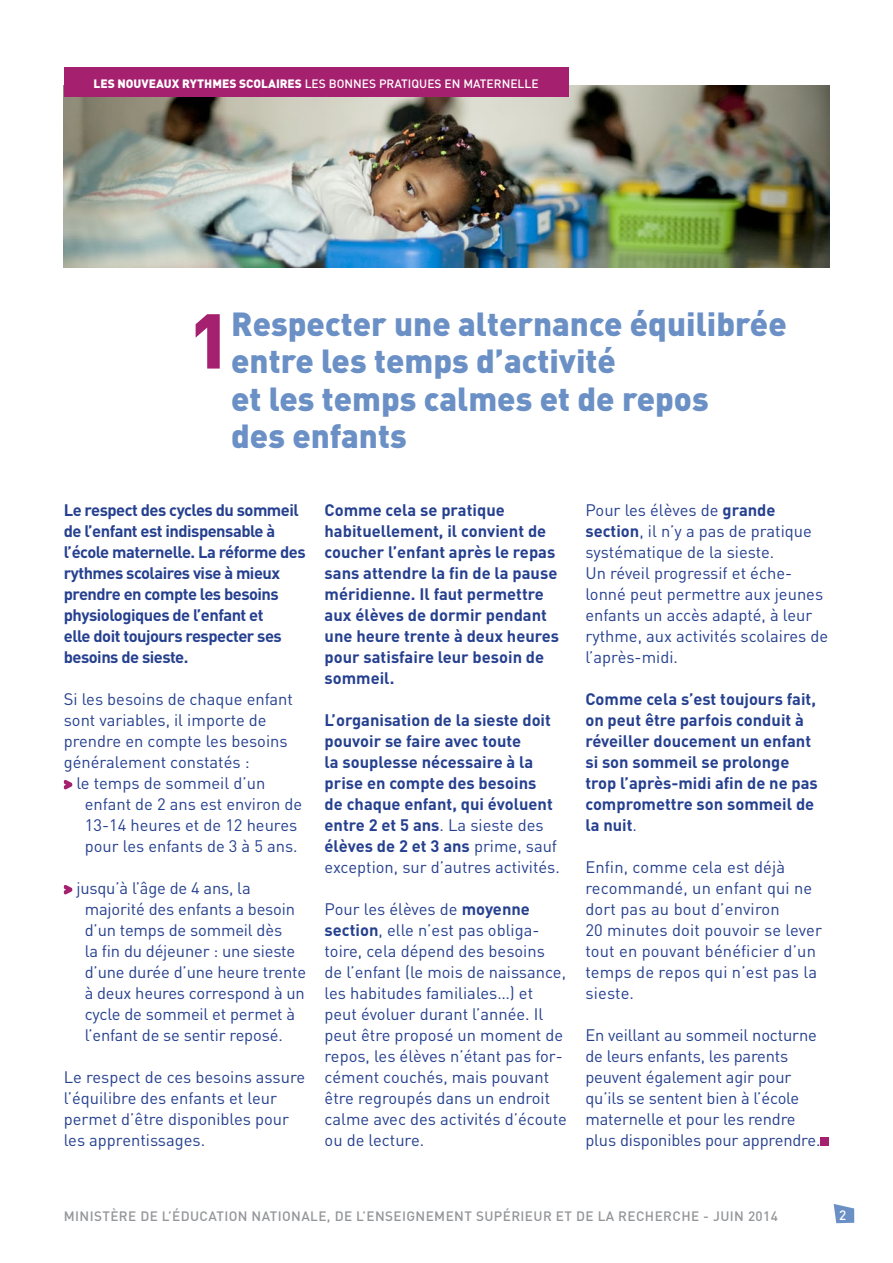
<style>
.page{position:relative;width:893px;height:1263px;background:#fff}
.page>*{position:absolute;margin:0;border:0;box-sizing:border-box;transform-origin:0 0}
.t1{font:900 76.35px "DIN";color:#a5206e}
.t2{font:900 33px/37.5px "DIN";color:#6b90c6}
.t3{font:16.5px/21px "DIN";color:#25408f}
.t4{font:700 16.5px/21px "DIN";color:#25408f}
.t5{font:700 16.5px/21px "DIN";letter-spacing:-.03em;color:#25408f}
.t6{font:500 13.5px "DIN";letter-spacing:.03em;color:#939598}
.t7{font:500 13.5px "DIN";color:#fff}
.t8{font:500 12px "DIN";color:#fff}
.s1{font-weight:900}
.s2{color:#a5206e}
.s3{font-weight:400}
.s4{font-weight:700}
</style>
<div class="page">
<svg style="left:834px;top:1204px;width:20px;height:19px"></svg>
<img style="left:64px;top:85px;width:765px;height:183px">
<div style="left:64px;top:68px;width:504px;height:29px;background:#a5206e"></div>
<svg style="left:63px;top:780px;width:10px;height:10px"></svg>
<svg style="left:63px;top:885px;width:10px;height:10px"></svg>
<div style="left:820px;top:1137px;width:9px;height:9px;background:#a5206e"></div>
<p class="t8" style="left:94px;top:76px;width:446px"><span class="s1">LES NOUVEAUX RYTHMES SCOLAIRES</span> LES BONNES PRATIQUES EN MATERNELLE</p>
<h1 class="t1" style="left:189px;top:290px;width:44px">1</h1>
<h2 class="t2" style="left:231px;top:303px;width:557px">Respecter une alternance équilibrée entre les temps d’activité<br>et les temps calmes et de repos<br>des enfants</h2>
<p class="t5" style="left:64px;top:499px;width:243px">Le respect des cycles du sommeil de l’enfant est indispensable à l’école maternelle. La réforme des rythmes scolaires vise à mieux prendre en compte les besoins physiologiques de l’enfant et<br>elle doit toujours respecter ses besoins de sieste.</p>
<p class="t3" style="left:64px;top:688px;width:231px">Si les besoins de chaque enfant sont variables, il importe de prendre en compte les besoins généralement constatés :<br><span class="s2">&gt;</span> le temps de sommeil d’un</p>
<p class="t3" style="left:85px;top:793px;width:219px">enfant de 2 ans est environ de<br>13-14 heures et de 12 heures pour les enfants de 3 à 5 ans.</p>
<p class="t3" style="left:85px;top:877px;width:223px;text-indent:-21px"><span class="s2">&gt;</span> jusqu’à l’âge de 4 ans, la majorité des enfants a besoin d’un temps de sommeil dès<br>la fin du déjeuner : une sieste d’une durée d’une heure trente à deux heures correspond à un cycle de sommeil et permet à l’enfant de se sentir reposé.</p>
<p class="t3" style="left:64px;top:1066px;width:243px">Le respect de ces besoins assure l’équilibre des enfants et leur permet d’être disponibles pour les apprentissages.</p>
<p class="t4" style="left:325px;top:499px;width:236px">Comme cela se pratique habituellement, il convient de coucher l’enfant après le repas sans attendre la fin de la pause méridienne. I l faut permettre aux élèves de dormir pendant une heure trente à deux heures pour satisfaire leur besoin de sommeil.</p>
<p class="t4" style="left:325px;top:709px;width:237px">L’organisation de la sieste doit pouvoir se faire avec toute<br>la souplesse nécessaire à la prise en compte des besoins<br>de chaque enfant, qui évoluent entre 2 et 5 ans<span class="s3">. La sieste des </span>élèves de 2 et 3 ans <span class="s3">prime, sauf exception, sur d’autres activités.</span></p>
<p class="t3" style="left:325px;top:898px;width:244px">Pour les élèves de <span class="s4">moyenne section</span>, elle n’est pas obliga&shy;toire, cela dépend des besoins<br>de l’enfant (le mois de naissance, les habitudes familiales…) et peut évoluer durant l’année. Il peut être proposé un moment de repos, les élèves n’étant pas for&shy;cément couchés, mais pouvant être regroupés dans un endroit calme avec des activités d’écoute ou de lecture.</p>
<p class="t3" style="left:585px;top:499px;width:244px">Pour les élèves de <span class="s4">grande section</span>, il n’y a pas de pratique systématique de la sieste.<br>Un réveil progressif et éche&shy;lonné peut permettre aux jeunes enfants un accès adapté, à leur rythme, aux activités scolaires de l’après-midi.</p>
<p class="t4" style="left:585px;top:688px;width:234px">Comme cela s’est toujours fait, on peut être parfois conduit à réveiller doucement un enfant si son sommeil se prolonge trop l’après-midi afin de ne pas compromettre son sommeil de la nuit<span class="s3">.</span></p>
<p class="t3" style="left:585px;top:856px;width:238px">Enfin, comme cela est déjà recommandé, un enfant qui ne dort pas au bout d’environ<br>20 minutes doit pouvoir se lever tout en pouvant bénéficier d’un temps de repos qui n’est pas la sieste.</p>
<p class="t3" style="left:585px;top:1024px;width:237px">En veillant au sommeil nocturne de leurs enfants, les parents peuvent également agir pour qu’ils se sentent bien à l’école maternelle et pour les rendre plus disponibles pour apprendre.</p>
<p class="t6" style="left:64px;top:1208px;width:320px">MINISTÈRE DE L’ÉDUCATION NATIONALE, DE L’ENSEI</p>
<p class="t6" style="left:406px;top:1208px;width:20px">GNEMENT</p>
<p class="t6" style="left:476px;top:1208px;width:35px">SUPÉRIE</p>
<p class="t6" style="left:533px;top:1208px;width:246px">UR ET DE LA RECHERCHE - JUIN 2014</p>
<p class="t7" style="left:839px;top:1206px;width:9px">2</p>
</div>
